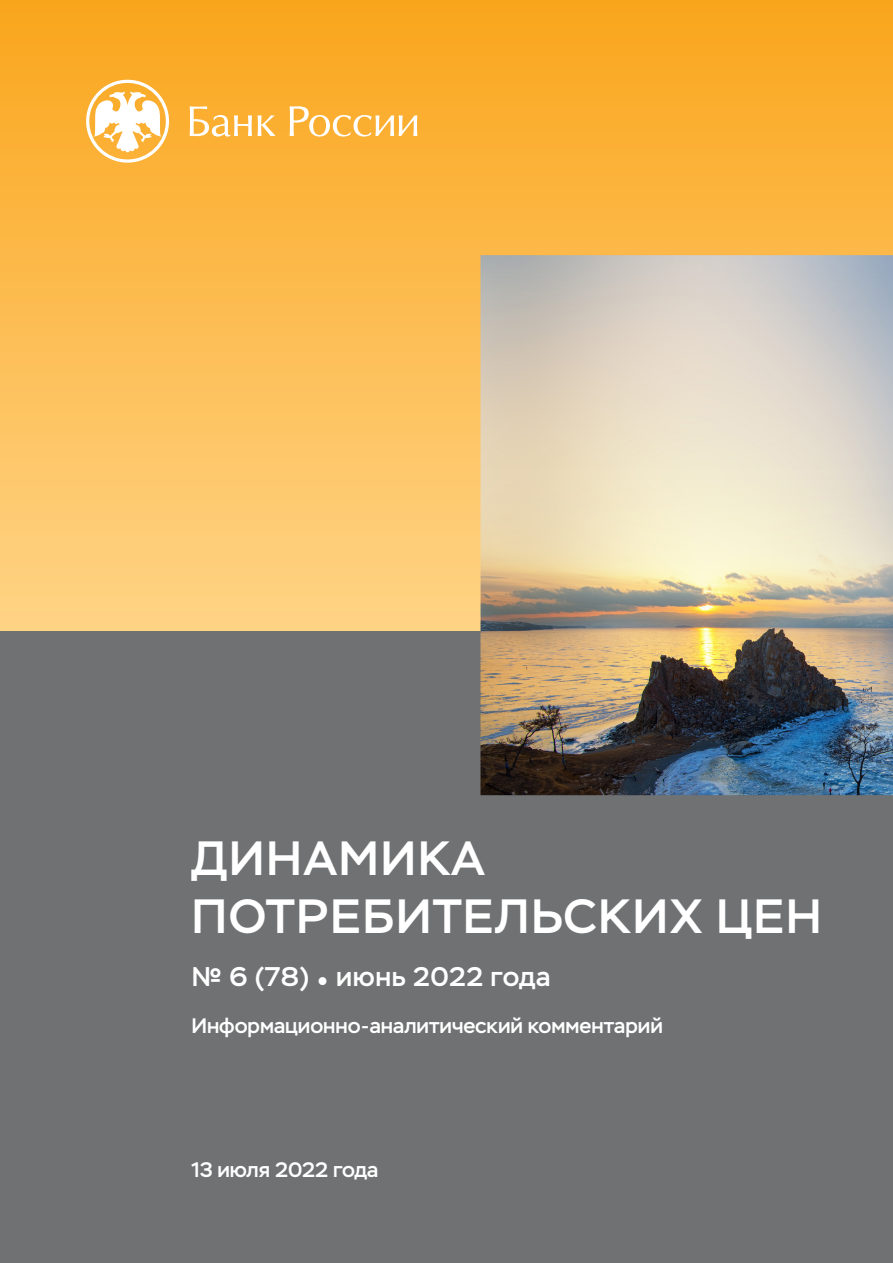
<style>
.page{position:relative;width:893px;height:1263px;background:#fff}
.page>*{position:absolute;margin:0;border:0;box-sizing:border-box;transform-origin:0 0}
.Текст{font:500 48px/57.6px "Stem";letter-spacing:.03em;color:#fff}
.t1{font:500 27px "Stem";letter-spacing:.02em;color:#fff}
.Текст-2{font:500 21px "Stem";color:#fff}
</style>
<div class="page">
<div style="left:0;top:0;width:893px;height:631px;background:linear-gradient(to bottom,#faa61c,#ffd487)"></div>
<div style="left:0;top:631px;width:893px;height:632px;background:#6f7172"></div>
<svg style="left:86px;top:80px;width:83px;height:83px"></svg>
<svg style="left:190px;top:106px;width:62px;height:31px"></svg>
<svg style="left:258px;top:115px;width:18px;height:21px"></svg>
<svg style="left:290px;top:106px;width:127px;height:31px"></svg>
<img style="left:480px;top:255px;width:413px;height:540px">
<p class="Текст" style="left:192px;top:830px;width:632px">ДИНАМИКА<br>ПОТРЕБИТЕЛЬСКИХ ЦЕН</p>
<p class="t1" style="left:191px;top:960px;width:361px">№ 6 (78) • июнь 2022 года</p>
<p class="Текст-2" style="left:191px;top:1012px;width:473px">Информационно-аналитический комментарий</p>
<p class="Текст-2" style="left:191px;top:1157px;width:189px">13 июля 2022 года</p>
</div>
